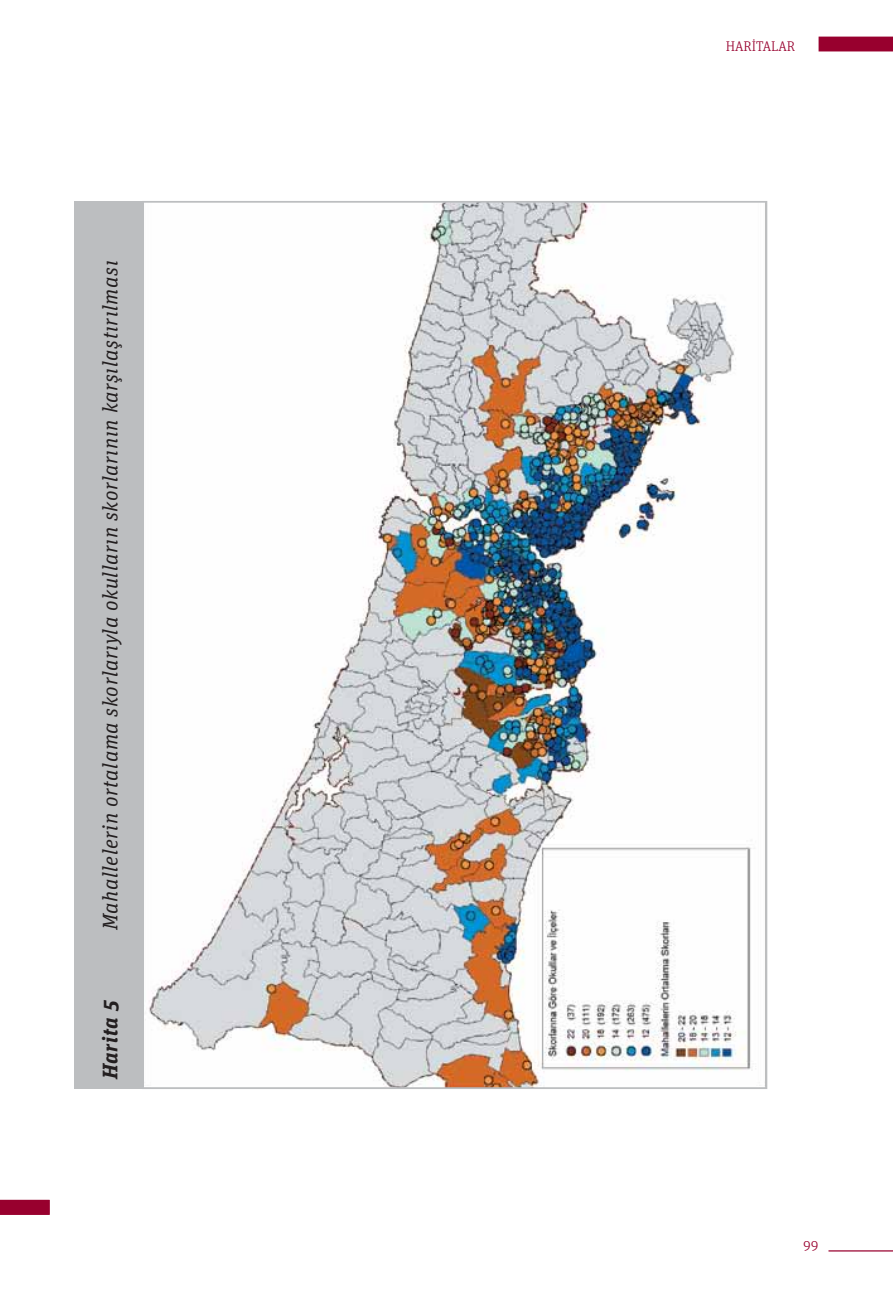
<style>
.page{position:relative;width:893px;height:1290px;background:#fff}
.page>*{position:absolute;margin:0;border:0;box-sizing:border-box;transform-origin:0 0}
.t1{font:italic 21px "Unit Slab Pro";letter-spacing:.03em;color:#231f20}
.t2{font:italic 700 21px "Unit Slab Pro";color:#231f20}
.t3{font:300 14px "Unit Slab Pro";color:#98002e}
</style>
<div class="page">
<div style="left:819px;top:37px;width:74px;height:14px;background:#98002e"></div>
<div style="left:0;top:1200px;width:50px;height:15px;background:#98002e"></div>
<hr style="left:828px;top:1250px;width:65px;height:1px;background:#98002e">
<img style="left:145px;top:204px;width:607px;height:882px">
<div style="left:74px;top:940px;width:70px;height:149px;background:#bcbec0"></div>
<div style="left:74px;top:201px;width:70px;height:739px;background:#bcbec0"></div>
<p class="t1" style="left:96px;top:930px;width:671px;rotate:-90deg">Mahallelerin ortalama skorlarıyla okulların skorlarının karşılaştırılması</p>
<p class="t2" style="left:95px;top:1079px;width:81px;rotate:-90deg">Harita 5</p>
<p class="t3" style="left:726px;top:38px;width:71px">HARİTALAR</p>
<p class="t3" style="left:803px;top:1236px;width:17px">99</p>
</div>
